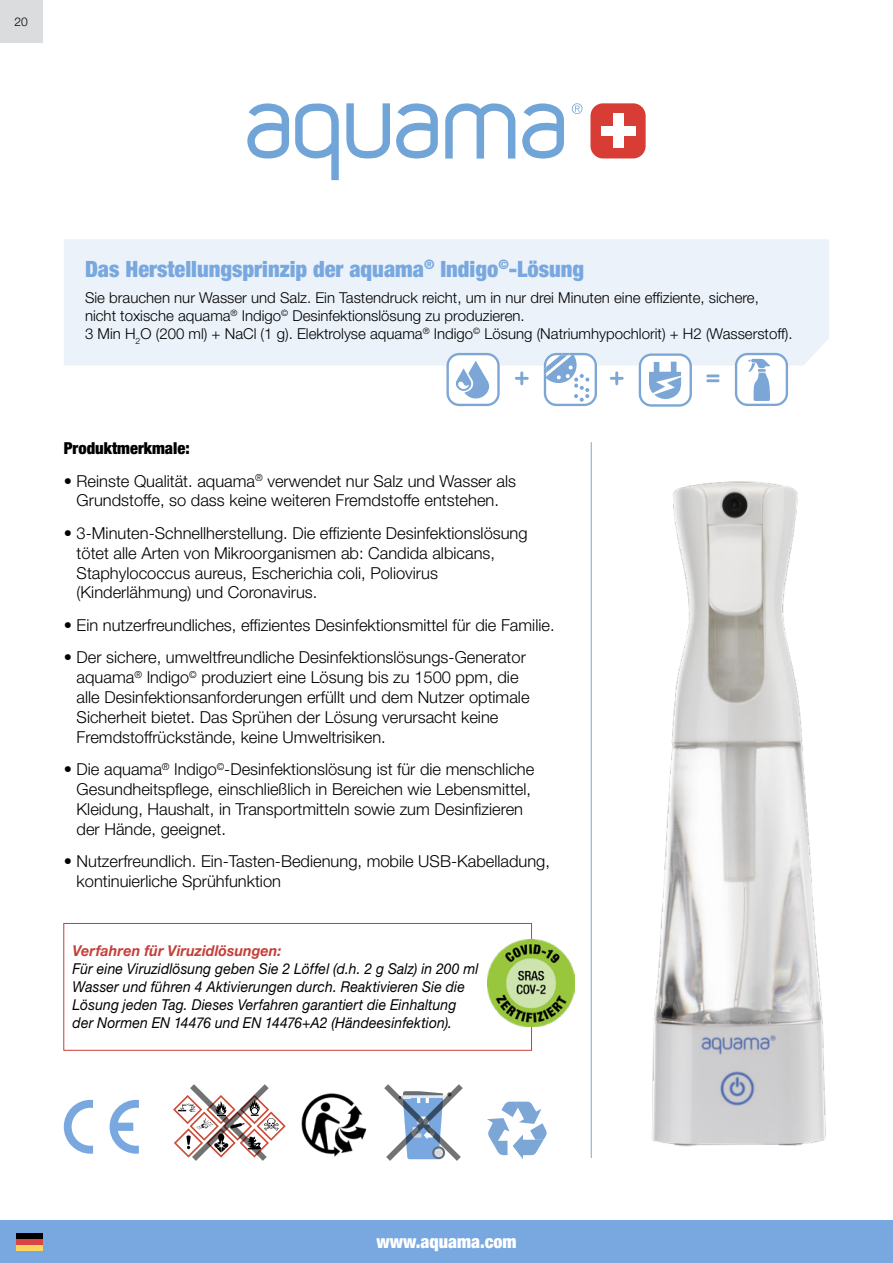
<style>
.page{position:relative;width:893px;height:1263px;background:#fff}
.page>*{position:absolute;margin:0;border:0;box-sizing:border-box;transform-origin:0 0}
.t1{font:900 condensed 22.5px "Helvetica Neue LT Std";color:#78a8df}
.t2{font:900 condensed 18px "Helvetica Neue LT Std";color:#fff}
.t3{font:300 16.5px/19.8px "Helvetica Neue LT Std";color:#000}
.t4{font:900 condensed 16.5px "Helvetica Neue LT Std";color:#000}
.t5{font:300 15px/18px "Helvetica Neue LT Std";color:#000}
.t6{font:italic 15px/18px "Helvetica Neue LT Std";letter-spacing:.01em;color:#000;scale:.93 1}
.t7{font:italic 700 15px "Helvetica Neue LT Std";letter-spacing:.005em;color:#c43f39;scale:.95 1}
.t8{font:300 12px "Helvetica Neue LT Std";color:#000}
</style>
<div class="page">
<div style="left:0;top:1220px;width:893px;height:43px;background:#78a8df"></div>
<div style="left:0;top:0;width:43px;height:43px;background:#dbdcdd"></div>
<div style="left:64px;top:239px;width:765px;height:126px;background:#ebf2fa"></div>
<svg style="left:706px;top:374px;width:13px;height:8px"></svg>
<svg style="left:515px;top:371px;width:14px;height:14px"></svg>
<svg style="left:610px;top:371px;width:14px;height:14px"></svg>
<svg style="left:446px;top:353px;width:54px;height:53px"></svg>
<svg style="left:544px;top:353px;width:53px;height:53px"></svg>
<svg style="left:735px;top:353px;width:53px;height:53px"></svg>
<svg style="left:639px;top:353px;width:53px;height:54px"></svg>
<div style="left:590px;top:103px;width:56px;height:55px;background:#d83d35;border-radius:13px"></div>
<div style="left:613px;top:114px;width:10px;height:34px;background:#fff"></div>
<div style="left:601px;top:126px;width:34px;height:10px;background:#fff"></div>
<svg style="left:247px;top:103px;width:42px;height:56px"></svg>
<svg style="left:522px;top:103px;width:42px;height:56px"></svg>
<svg style="left:295px;top:103px;width:44px;height:77px"></svg>
<svg style="left:346px;top:103px;width:92px;height:55px"></svg>
<svg style="left:445px;top:103px;width:70px;height:56px"></svg>
<svg style="left:572px;top:103px;width:10px;height:11px"></svg>
<div style="left:16px;top:1233px;width:27px;height:17px;background:#da4645"></div>
<div style="left:16px;top:1233px;width:27px;height:6px;background:#000"></div>
<div style="left:16px;top:1244px;width:27px;height:6px;background:#fad660"></div>
<hr style="left:591px;top:442px;width:1px;height:716px;background:#78a8df">
<svg style="left:173px;top:1084px;width:113px;height:77px"></svg>
<svg style="left:487px;top:1102px;width:60px;height:57px"></svg>
<svg style="left:64px;top:1100px;width:29px;height:54px"></svg>
<svg style="left:110px;top:1100px;width:29px;height:54px"></svg>
<svg style="left:384px;top:1084px;width:79px;height:77px"></svg>
<img style="left:301px;top:1093px;width:66px;height:64px">
<div style="left:63px;top:923px;width:469px;height:128px;border:1px solid #cb3d36"></div>
<img style="left:590px;top:458px;width:236px;height:700px">
<img style="left:488px;top:940px;width:86px;height:86px">
<p class="t8" style="left:15px;top:14px;width:15px">20</p>
<h1 class="t1" style="left:85px;top:255px;width:501px">Das Herstellungsprinzip der aquama<sup>®</sup> Indigo<sup>©</sup>-Lösung</h1>
<p class="t5" style="left:85px;top:289px;width:709px">Sie brauchen nur Wasser und Salz. Ein Tastendruck reicht, um in nur drei Minuten eine effiziente, sichere, nicht toxische aquama<sup>®</sup> Indigo<sup>©</sup> Desinfektionslösung zu produzieren.<br>3 Min H<sub>2</sub>O (200 ml) + NaCl (1 g). Elektrolyse aquama<sup>®</sup> Indigo<sup>©</sup> Lösung (Natriumhypochlorit) + H2 (Wasserstoff).</p>
<p class="t4" style="left:64px;top:438px;width:127px">Produktmerkmale:</p>
<p class="t3" style="left:64px;top:470px;width:454px;text-align:center">• Reinste Qualität. aquama<sup>®</sup> verwendet nur Salz und Wasser als<br>Grundstoffe, so dass keine weiteren Fremdstoffe entstehen.</p>
<p class="t3" style="left:77px;top:523px;width:453px;text-indent:-13px">• 3-Minuten-Schnellherstellung. Die effiziente Desinfektionslösung tötet alle Arten von Mikroorganismen ab: Candida albicans, Staphylococcus aureus, Escherichia coli, Poliovirus (Kinderlähmung) und Coronavirus.</p>
<p class="t3" style="left:64px;top:615px;width:492px">• Ein nutzerfreundliches, effizientes Desinfektionsmittel für die Familie.</p>
<p class="t3" style="left:77px;top:647px;width:454px;text-indent:-13px">• Der sichere, umweltfreundliche Desinfektionslösungs-Generator aquama<sup>®</sup> Indigo<sup>©</sup> produziert eine Lösung bis zu 1500 ppm, die alle Desinfektionsanforderungen erfüllt und dem Nutzer optimale Sicherheit bietet. Das Sprühen der Lösung verursacht keine Fremdstoffrückstände, keine Umweltrisiken.</p>
<p class="t3" style="left:77px;top:759px;width:459px;text-indent:-13px">• Die aquama<sup>®</sup> Indigo<sup>©</sup>-Desinfektionslösung ist für die menschliche Gesundheitspflege, einschließlich in Bereichen wie Lebensmittel, Kleidung, Haushalt, in Transportmitteln sowie zum Desinfizieren der Hände, geeignet.</p>
<p class="t3" style="left:77px;top:851px;width:475px;text-indent:-13px">• Nutzerfreundlich. Ein-Tasten-Bedienung, mobile USB-Kabelladung, kontinuierliche Sprühfunktion</p>
<p class="t7" style="left:73px;top:941px;width:221px">Verfahren für Viruzidlösungen:</p>
<p class="t6" style="left:73px;top:960px;width:438px">Für eine Viruzidlösung geben Sie 2 Löffel (d.h. 2 g Salz) in 200 ml Wasser und führen 4 Aktivierungen durch. Reaktivieren Sie die Lösung jeden Tag. Dieses Verfahren garantiert die Einhaltung der Normen EN 14476 und EN 14476+A2 (Händeesinfektion).</p>
<p class="t2" style="left:376px;top:1231px;width:142px">www.aquama.com</p>
</div>
